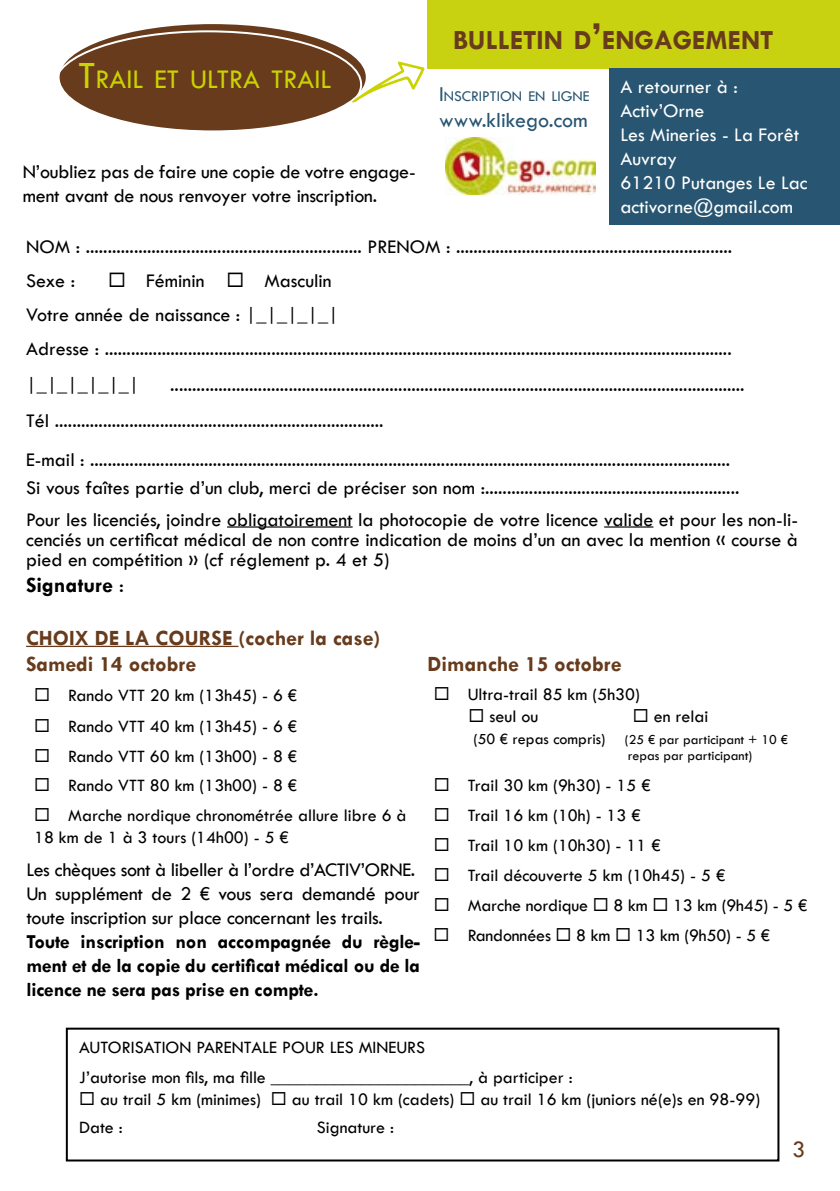
<style>
.page{position:relative;width:840px;height:1191px;background:#fff}
.page>*{position:absolute;margin:0;border:0;box-sizing:border-box;transform-origin:0 0}
.t1{font:700 28px "Tw Cen";color:#673b1b}
.t2{font:28px "Tw Cen";color:#cbd202}
.t3{font:24px "Tw Cen";color:#673b1b}
.t4{font:700 22px "Tw Cen";color:#673b1b}
.t5{font:22px "Tw Cen";color:#285571}
.t6{font:700 22px "Tw Cen";color:#000}
.t7{font:20px/34px "Tw Cen";letter-spacing:-.01em;color:#000}
.t8{font:700 20px/24px "Tw Cen";letter-spacing:-.01em;color:#000;text-align:justify}
.t9{font:20px/24px "Tw Cen";color:#fff}
.t10{font:18px/21.6px "Tw Cen";color:#000}
.t11{font:15.4px "Tw Cen";color:#285571}
.t12{font:14px "Tw Cen";color:#000}
.s1{font-size:40px}
.s2{font-size:22px}
.s3{font-weight:400}
.s4{font-size:16px}
</style>
<div class="page">
<div style="left:427px;top:0;width:412px;height:68px;background:#c8d210"></div>
<div style="left:60px;top:24px;width:305px;height:106px;background:#673b1b;border-radius:50%"></div>
<svg style="left:351px;top:61px;width:73px;height:42px"></svg>
<img style="left:445px;top:137px;width:150px;height:58px">
<div style="left:608px;top:68px;width:231px;height:157px;background:#285571"></div>
<hr style="left:227px;top:526px;width:125px;height:1px;background:#000">
<hr style="left:604px;top:526px;width:49px;height:1px;background:#000">
<hr style="left:26px;top:646px;width:212px;height:1px;background:#673b1b">
<div style="left:66px;top:1027px;width:713px;height:134px;border:2px solid #000"></div>
<h1 class="t1" style="left:453px;top:24px;width:322px">BULLETIN D<span class="s1">’</span>ENGAGEMENT</h1>
<p class="t11" style="left:439px;top:86px;width:152px"><span class="s2">I</span> NSCRIPTION EN LIGNE</p>
<p class="t5" style="left:439px;top:107px;width:150px">www.klikego.com</p>
<h1 class="t2" style="left:78px;top:63px;width:255px"><span class="s1">T</span>RAIL ET ULTRA TRAIL</h1>
<p class="t9" style="left:620px;top:75px;width:189px">A retourner à :<br>Activ’Orne<br>Les Mineries - La Forêt<br>Auvray<br>61210 Putanges Le Lac activorne@gmail.com</p>
<p class="t7" style="left:26px;top:230px;width:707px">NOM : ............................................................... PRENOM : ...............................................................<br>Sexe :</p>
<p class="t7" style="left:23px;top:160px;width:394px;line-height:24px">N’oubliez pas de faire une copie de votre engage&shy;ment avant de nous renvoyer votre inscription.</p>
<p class="t7" style="left:26px;top:264px;width:706px;text-indent:82px">◻ Féminin ◻ Masculin<br>Votre année de naissance : |_|_|_|_|<br>Adresse : ...............................................................................................................................................</p>
<p class="t7" style="left:26px;top:368px;width:115px">|_|_|_|_|_|</p>
<p class="t7" style="left:26px;top:367px;width:719px;line-height:36px;text-indent:144px">...................................................................................................................................<br>Tél ...........................................................................</p>
<p class="t7" style="left:26px;top:445px;width:714px;line-height:28px">E-mail : ..................................................................................................................................................<br>Si vous faîtes partie d’un club, merci de préciser son nom :..........................................................</p>
<p class="t7" style="left:26px;top:509px;width:773px;line-height:20px;text-align:justify">Pour les licenciés, joindre obligatoirement la photocopie de votre licence valide et pour les non-li&shy;cenciés un certificat médical de non contre indication de moins d’un an avec la mention « course à pied en compétition » (cf réglement p. 4 et 5)</p>
<p class="t6" style="left:26px;top:572px;width:99px">Signature <span class="s3">:</span></p>
<p class="t4" style="left:26px;top:624px;width:184px">Choix de la course</p>
<p class="t4" style="left:238px;top:624px;width:143px">(cocher la case)</p>
<p class="t4" style="left:26px;top:651px;width:171px">Samedi 14 octobre</p>
<p class="t4" style="left:427px;top:651px;width:196px">Dimanche 15 octobre</p>
<p class="t10" style="left:34px;top:684px;width:264px">◻ Rando VTT 20 km (13h45) - 6 €</p>
<p class="t10" style="left:34px;top:715px;width:264px">◻ Rando VTT 40 km (13h45) - 6 €</p>
<p class="t10" style="left:34px;top:745px;width:264px">◻ Rando VTT 60 km (13h00) - 8 €</p>
<p class="t10" style="left:34px;top:775px;width:264px">◻ Rando VTT 80 km (13h00) - 8 €</p>
<p class="t10" style="left:34px;top:804px;width:374px">◻ Marche nordique chronométrée allure libre 6 à<br>18 km de 1 à 3 tours (14h00) - 5 €</p>
<p class="t10" style="left:433px;top:684px;width:208px">◻ Ultra-trail 85 km (5h30)</p>
<p class="t10" style="left:468px;top:705px;width:71px">◻ seul ou</p>
<p class="t10" style="left:632px;top:705px;width:77px">◻ en relai</p>
<p class="t12" style="left:473px;top:730px;width:316px"><span class="s4">(50 € repas compris)</span> (25 € par participant + 10 €</p>
<p class="t10" style="left:433px;top:774px;width:218px">◻ Trail 30 km (9h30) - 15 €</p>
<p class="t10" style="left:433px;top:804px;width:208px">◻ Trail 16 km (10h) - 13 €</p>
<p class="t10" style="left:433px;top:834px;width:228px">◻ Trail 10 km (10h30) - 11 €</p>
<p class="t10" style="left:433px;top:864px;width:293px">◻ Trail découverte 5 km (10h45) - 5 €</p>
<p class="t10" style="left:433px;top:894px;width:375px">◻ Marche nordique ◻ 8 km ◻ 13 km (9h45) - 5 €</p>
<p class="t10" style="left:433px;top:924px;width:338px">◻ Randonnées ◻ 8 km ◻ 13 km (9h50) - 5 €</p>
<p class="t12" style="left:627px;top:747px;width:126px">repas par participant)</p>
<p class="t7" style="left:26px;top:857px;width:395px;line-height:24px">Les chèques sont à libeller à l’ordre d’ACTIV’ORNE.<br>Un supplément de 2 € vous sera demandé pour toute inscription sur place concernant les trails.</p>
<p class="t8" style="left:26px;top:929px;width:395px">Toute inscription non accompagnée du règle&shy;ment et de la copie du certificat médical ou de la licence ne sera pas prise en compte.</p>
<p class="t10" style="left:79px;top:1032px;width:495px;line-height:30px">AUTORISATION PARENTALE POUR LES MINEURS<br>J’autorise mon fils, ma fille ______________________, à participer :</p>
<p class="t10" style="left:79px;top:1085px;width:682px;line-height:28px">◻ au trail 5 km (minimes) ◻ au trail 10 km (cadets) ◻ au trail 16 km (juniors né(e)s en 98-99)<br>Date :</p>
<p class="t10" style="left:316px;top:1117px;width:79px">Signature :</p>
<p class="t3" style="left:791px;top:1134px;width:15px">3</p>
</div>
